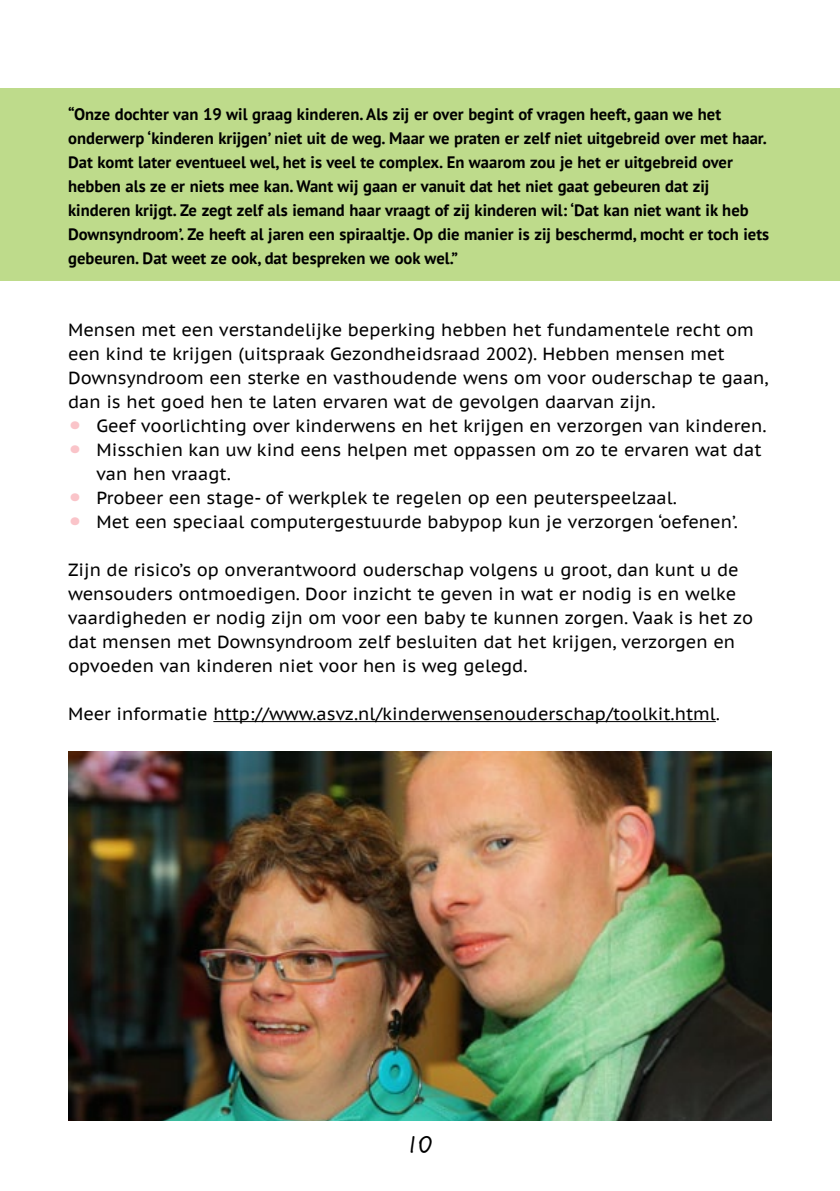
<style>
.page{position:relative;width:840px;height:1191px;background:#fff}
.page>*{position:absolute;margin:0;border:0;box-sizing:border-box;transform-origin:0 0}
.t1{font:500 24px "PF Reminder Pro";color:#000}
.t2{font:17.6px/24px "PT Sans Caption";color:#000}
.t3{font:700 16.6px/24px "PT Sans";color:#000}
.s1{font-size:28px;color:#fac4c9}
</style>
<div class="page">
<div style="left:0;top:89px;width:839px;height:192px;background:#bedb8b"></div>
<hr style="left:213px;top:721px;width:502px;height:1px;background:#000">
<img style="left:68px;top:751px;width:703px;height:369px">
<p class="t3" style="left:68px;top:102px;width:702px">“Onze dochter van 19 wil graag kinderen. Als zij er over begint of vragen heeft, gaan we het onderwerp ‘kinderen krijgen’ niet uit de weg. Maar we praten er zelf niet uitgebreid over met haar.<br>Dat komt later eventueel wel, het is veel te complex. En waarom zou je het er uitgebreid over hebben als ze er niets mee kan. Want wij gaan er vanuit dat het niet gaat gebeuren dat zij kinderen krijgt. Ze zegt zelf als iemand haar vraagt of zij kinderen wil: ‘Dat kan niet want ik heb Downsyndroom’. Ze heeft al jaren een spiraaltje. Op die manier is zij beschermd, mocht er toch iets gebeuren. Dat weet ze ook, dat bespreken we ook wel.”</p>
<p class="t2" style="left:68px;top:317px;width:701px">Mensen met een verstandelijke beperking hebben het fundamentele recht om een kind te krijgen (uitspraak Gezondheidsraad 2002). Hebben mensen met Downsyndroom een sterke en vasthoudende wens om voor ouderschap te gaan, dan is het goed hen te laten ervaren wat de gevolgen daarvan zijn.</p>
<p class="t2" style="left:68px;top:413px;width:699px"><span class="s1">•</span> Geef voorlichting over kinderwens en het krijgen en verzorgen van kinderen.</p>
<p class="t2" style="left:96px;top:437px;width:666px;text-indent:-28px"><span class="s1">•</span> Misschien kan uw kind eens helpen met oppassen om zo te ervaren wat dat van hen vraagt.</p>
<p class="t2" style="left:68px;top:485px;width:610px"><span class="s1">•</span> Probeer een stage- of werkplek te regelen op een peuterspeelzaal.</p>
<p class="t2" style="left:68px;top:509px;width:671px"><span class="s1">•</span> Met een speciaal computergestuurde babypop kun je verzorgen ‘oefenen’.</p>
<p class="t2" style="left:68px;top:557px;width:686px">Zijn de risico’s op onverantwoord ouderschap volgens u groot, dan kunt u de wensouders ontmoedigen. Door inzicht te geven in wat er nodig is en welke vaardigheden er nodig zijn om voor een baby te kunnen zorgen. Vaak is het zo dat mensen met Downsyndroom zelf besluiten dat het krijgen, verzorgen en opvoeden van kinderen niet voor hen is weg gelegd.</p>
<p class="t2" style="left:68px;top:701px;width:653px">Meer informatie http://www.asvz.nl/kinderwensenouderschap/toolkit.html.</p>
<h1 class="t1" style="left:406px;top:1130px;width:28px">10</h1>
</div>
